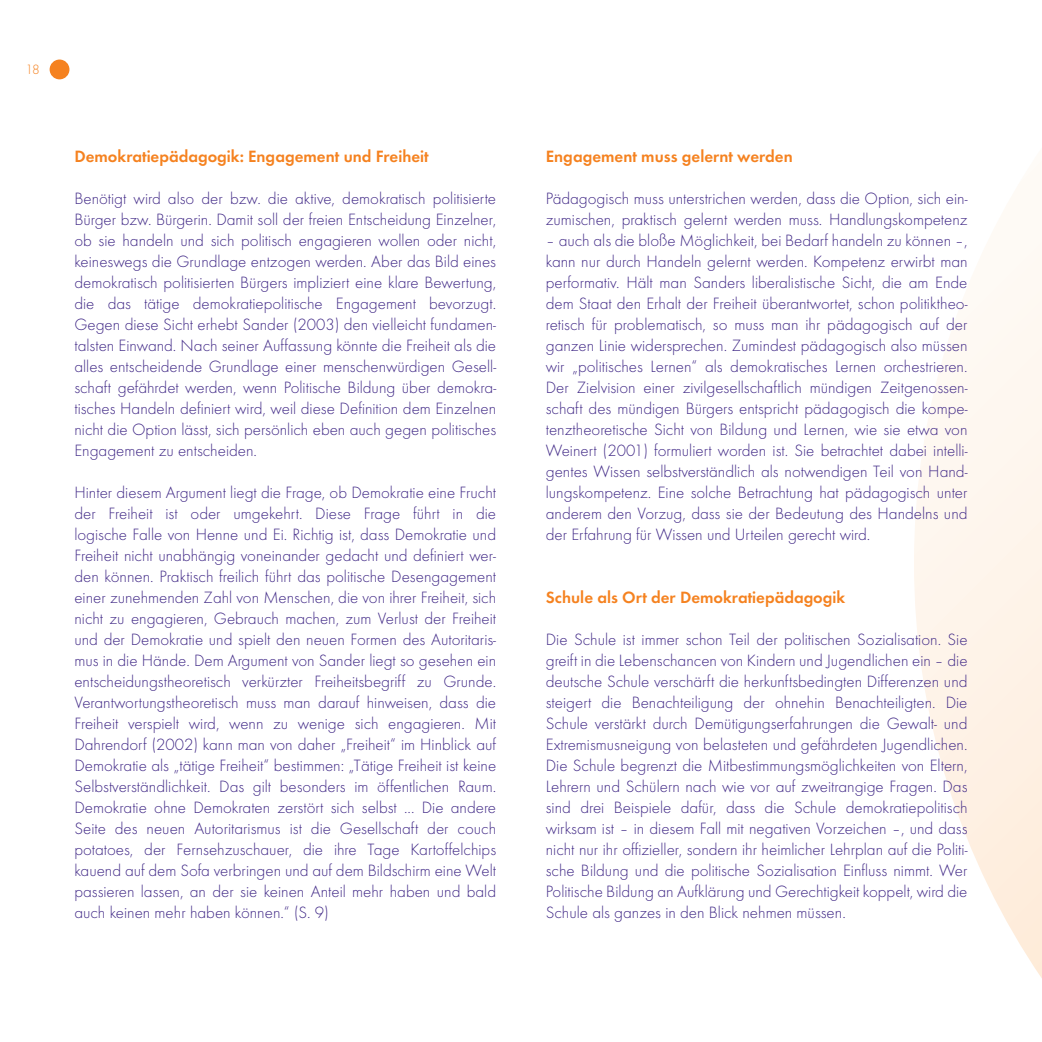
<style>
.page{position:relative;width:1042px;height:1042px;background:#fff}
.page>*{position:absolute;margin:0;border:0;box-sizing:border-box;transform-origin:0 0}
.t1{font:300 16.97px/21px "Futura T";color:#402886;text-align:justify}
.t2{font:600 16.97px "Futura T";color:#f58220}
.t3{font:300 14px "Futura T";color:#f58220}
</style>
<div class="page">
<svg style="left:914px;top:242px;width:128px;height:736px"></svg>
<div style="left:50px;top:60px;width:19px;height:19px;background:#f58220;border-radius:50%"></div>
<p class="t3" style="left:25px;top:61px;width:16px">18</p>
<p class="t2" style="left:74px;top:146px;width:356px">Demokratiepädagogik: Engagement und Freiheit</p>
<p class="t1" style="left:74px;top:188px;width:423px">Benötigt wird also der bzw. die aktive, demokratisch politisierte Bürger bzw. Bürgerin. Damit soll der freien Entscheidung Einzelner, ob sie handeln und sich politisch engagieren wollen oder nicht, keineswegs die Grundlage entzogen werden. Aber das Bild eines demokratisch politisierten Bürgers impliziert eine klare Bewertung, die das tätige demokratiepolitische Engagement bevorzugt.<br>Gegen diese Sicht erhebt Sander (2003) den vielleicht fundamen&shy;talsten Einwand. Nach seiner Auffassung könnte die Freiheit als die alles entscheidende Grundlage einer menschenwürdigen Gesell&shy;schaft gefährdet werden, wenn Politische Bildung über demokra&shy;tisches Handeln definiert wird, weil diese Definition dem Einzelnen nicht die Option lässt, sich persönlich eben auch gegen politisches Engagement zu entscheiden.</p>
<p class="t1" style="left:74px;top:482px;width:423px">Hinter diesem Argument liegt die Frage, ob Demokratie eine Frucht der Freiheit ist oder umgekehrt. Diese Frage führt in die logische Falle von Henne und Ei. Richtig ist, dass Demokratie und Freiheit nicht unabhängig voneinander gedacht und definiert wer&shy;den können. Praktisch freilich führt das politische Desengagement einer zunehmenden Zahl von Menschen, die von ihrer Freiheit, sich nicht zu engagieren, Gebrauch machen, zum Verlust der Freiheit und der Demokratie und spielt den neuen Formen des Autoritaris&shy;mus in die Hände. Dem Argument von Sander liegt so gesehen ein entscheidungstheoretisch verkürzter Freiheitsbegriff zu Grunde.<br>Verantwortungstheoretisch muss man darauf hinweisen, dass die Freiheit verspielt wird, wenn zu wenige sich engagieren. Mit Dahrendorf (2002) kann man von daher „Freiheit“ im Hinblick auf Demokratie als „tätige Freiheit“ bestimmen: „Tätige Freiheit ist keine Selbstverständlichkeit. Das gilt besonders im öffentlichen Raum.<br>Demokratie ohne Demokraten zerstört sich selbst ... Die andere Seite des neuen Autoritarismus ist die Gesellschaft der couch potatoes, der Fernsehzuschauer, die ihre Tage Kartoffelchips kauend auf dem Sofa verbringen und auf dem Bildschirm eine Welt passieren lassen, an der sie keinen Anteil mehr haben und bald auch keinen mehr haben können.“ (S. 9)</p>
<p class="t2" style="left:546px;top:146px;width:248px">Engagement muss gelernt werden</p>
<p class="t1" style="left:546px;top:188px;width:423px">Pädagogisch muss unterstrichen werden, dass die Option, sich ein&shy;zumischen, praktisch gelernt werden muss. Handlungskompetenz</p>
<p class="t1" style="left:546px;top:230px;width:423px">– auch als die bloße Möglichkeit, bei Bedarf handeln zu können –, kann nur durch Handeln gelernt werden. Kompetenz erwirbt man performativ. Hält man Sanders liberalistische Sicht, die am Ende dem Staat den Erhalt der Freiheit überantwortet, schon politiktheo&shy;retisch für problematisch, so muss man ihr pädagogisch auf der ganzen Linie widersprechen. Zumindest pädagogisch also müssen wir „politisches Lernen“ als demokratisches Lernen orchestrieren.<br>Der Zielvision einer zivilgesellschaftlich mündigen Zeitgenossen&shy;schaft des mündigen Bürgers entspricht pädagogisch die kompe&shy;tenztheoretische Sicht von Bildung und Lernen, wie sie etwa von Weinert (2001) formuliert worden ist. Sie betrachtet dabei intelli&shy;gentes Wissen selbstverständlich als notwendigen Teil von Hand&shy;lungskompetenz. Eine solche Betrachtung hat pädagogisch unter anderem den Vorzug, dass sie der Bedeutung des Handelns und der Erfahrung für Wissen und Urteilen gerecht wird.</p>
<p class="t2" style="left:546px;top:587px;width:301px">Schule als Ort der Demokratiepädagogik</p>
<p class="t1" style="left:546px;top:628px;width:423px">Die Schule ist immer schon Teil der politischen Sozialisation. Sie greift in die Lebenschancen von Kindern und Jugendlichen ein – die deutsche Schule verschärft die herkunftsbedingten Differenzen und steigert die Benachteiligung der ohnehin Benachteiligten. Die Schule verstärkt durch Demütigungserfahrungen die Gewalt- und Extremismusneigung von belasteten und gefährdeten Jugendlichen.<br>Die Schule begrenzt die Mitbestimmungsmöglichkeiten von Eltern, Lehrern und Schülern nach wie vor auf zweitrangige Fragen. Das sind drei Beispiele dafür, dass die Schule demo kratiepolitisch wirksam ist – in diesem Fall mit negativen Vorzeichen –, und dass nicht nur ihr offizieller, sondern ihr heimlicher Lehrplan auf die Politi&shy;sche Bildung und die politische Sozialisation Einfluss nimmt. Wer Politische Bildung an Aufklärung und Gerechtigkeit koppelt, wird die Schule als ganzes in den Blick nehmen müssen.</p>
</div>
